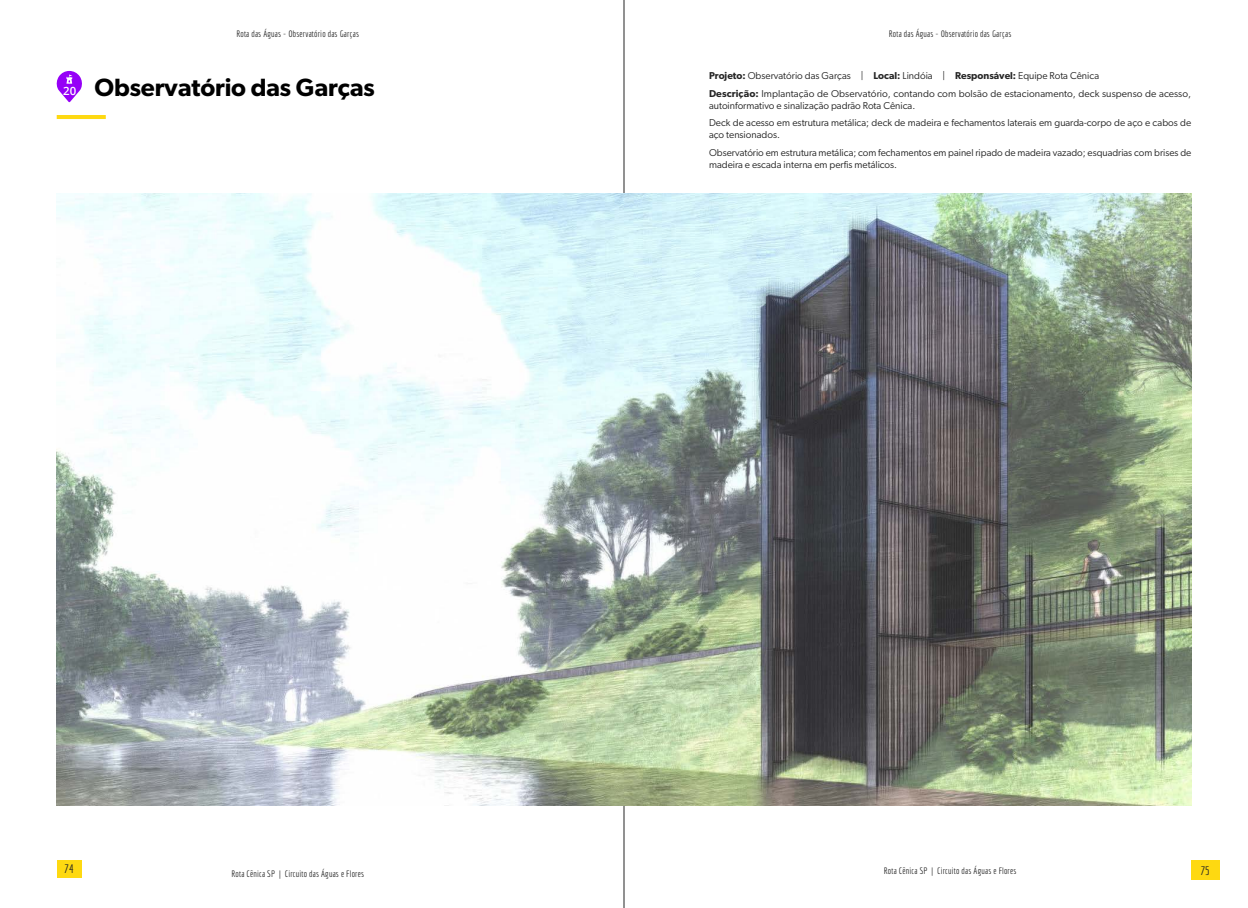
<style>
.page{position:relative;width:1248px;height:908px;background:#fff}
.page>*{position:absolute;margin:0;border:0;box-sizing:border-box;transform-origin:0 0}
.t1{font:600 25px "Gibson";letter-spacing:-.005em;color:#000}
.t2{font:12px "Economica";color:#252525}
.t3{font:600 11.8px "Open Sans";color:#fff}
.t4{font:600 11.4px "Open Sans";color:#fff}
.t5{font:10px/17.7px "Gibson";color:#252525}
.t6{font:9px "Economica";letter-spacing:.02em;color:#252525}
.s1{font-weight:600}
</style>
<div class="page">
<hr style="left:623px;top:0;width:1px;height:907px;background:#252525">
<div style="left:1191px;top:859px;width:28px;height:20px;background:#fed911"></div>
<div style="left:57px;top:859px;width:25px;height:18px;background:#fed911"></div>
<img style="left:57px;top:194px;width:1134px;height:611px">
<hr style="left:57px;top:115px;width:49px;height:4px;background:#fed911">
<svg style="left:56px;top:71px;width:26px;height:31px"></svg>
<p class="t6" style="left:236px;top:29px;width:124px">Rota das Águas - Observatório das Garças</p>
<h1 class="t1" style="left:94px;top:73px;width:282px">Observatório das Garças</h1>
<p class="t6" style="left:888px;top:29px;width:124px">Rota das Águas - Observatório das Garças</p>
<p class="t3" style="left:63px;top:77px;width:15px">14</p>
<p class="t5" style="left:709px;top:66px;width:483px"><span class="s1">Projeto:</span> Observatório das Garças | <span class="s1">Local:</span> Lindóia | <span class="s1">Responsável:</span> Equipe Rota Cênica<br><span class="s1">Descrição:</span> Implantação de Observatório, contando com bolsão de estacionamento, deck suspenso de acesso,</p>
<p class="t5" style="left:709px;top:96px;width:483px">autoinformativo e sinalização padrão Rota Cênica.<br>Deck de acesso em estrutura metálica; deck de madeira e fechamentos laterais em guarda-corpo de aço e cabos de</p>
<p class="t5" style="left:709px;top:126px;width:484px">aço tensionados.<br>Observatório em estrutura metálica; com fechamentos em painel ripado de madeira vazado; esquadrias com brises de</p>
<p class="t5" style="left:709px;top:155px;width:190px">madeira e escada interna em perfis metálicos.</p>
<p class="t4" style="left:63px;top:83px;width:15px">20</p>
<p class="t2" style="left:64px;top:861px;width:11px">74</p>
<p class="t6" style="left:883px;top:865px;width:134px">Rota Cênica SP | Circuito das Águas e Flores</p>
<p class="t2" style="left:1200px;top:863px;width:11px">75</p>
<p class="t6" style="left:231px;top:867px;width:134px">Rota Cênica SP | Circuito das Águas e Flores</p>
</div>
